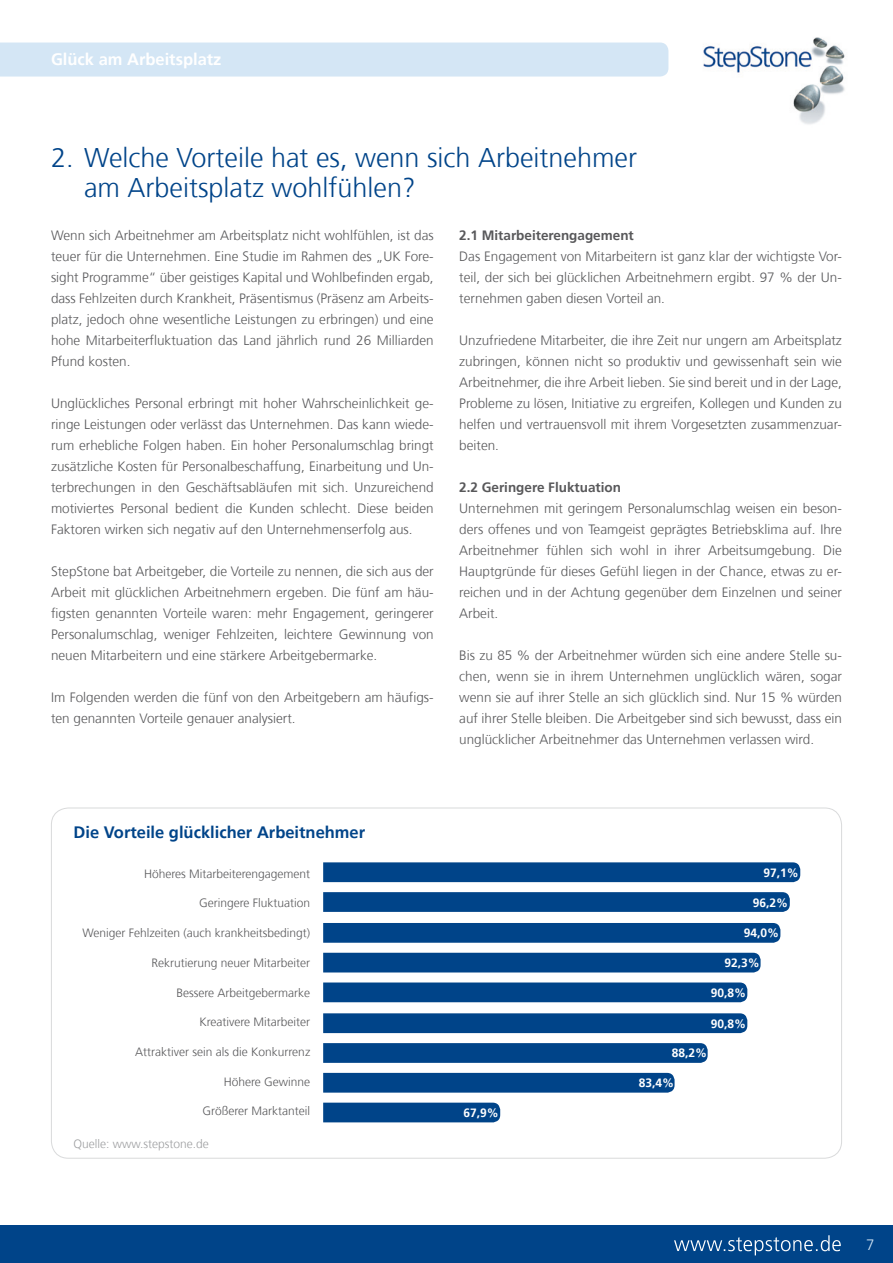
<style>
.page{position:relative;width:893px;height:1263px;background:#fff}
.page>*{position:absolute;margin:0;border:0;box-sizing:border-box;transform-origin:0 0}
.t1{font:300 27px/30px "Frutiger";color:#004489}
.t2{font:700 16.5px "Frutiger";color:#004489}
.t3{font:700 16.5px "Frutiger";color:#fff}
.t4{font:300 15px "Frutiger";color:#d4e6f5}
.t5{font:300 13.5px/21px "Frutiger";color:#58585a;text-align:justify}
.t6{font:700 13.5px "Frutiger";color:#58585a}
.t7{font:300 12px "Frutiger";color:#58585a}
.t8{font:700 12px "Frutiger";color:#fff}
.t9{font:300 12px "Frutiger";color:#9d9ea0}
</style>
<div class="page">
<div style="left:0;top:43px;width:668px;height:34px;background:#d4e6f5"></div>
<div style="left:0;top:1225px;width:893px;height:38px;background:#004489"></div>
<svg style="left:674px;top:1235px;width:167px;height:20px"></svg>
<img style="left:703px;top:37px;width:142px;height:87px">
<div style="left:323px;top:862px;width:477px;height:20px;background:#004489"></div>
<svg style="left:323px;top:892px;width:467px;height:20px"></svg>
<div style="left:323px;top:923px;width:457px;height:20px;background:#004489"></div>
<div style="left:323px;top:953px;width:438px;height:19px;background:#004489"></div>
<div style="left:323px;top:982px;width:424px;height:20px;background:#004489"></div>
<div style="left:323px;top:1013px;width:424px;height:20px;background:#004489"></div>
<svg style="left:323px;top:1043px;width:385px;height:20px"></svg>
<div style="left:323px;top:1073px;width:352px;height:19px;background:#004489"></div>
<div style="left:323px;top:1103px;width:177px;height:19px;background:#004489"></div>
<p class="t3" style="left:51px;top:50px;width:172px">Glück am Arbeitsplatz</p>
<h1 class="t1" style="left:84px;top:143px;width:555px;text-indent:-33px">2. Welche Vorteile hat es, wenn sich Arbeitnehmer am Arbeitsplatz wohlfühlen?</h1>
<p class="t5" style="left:51px;top:225px;width:384px">Wenn sich Arbeitnehmer am Arbeitsplatz nicht wohlfühlen, ist das teuer für die Unternehmen. Eine Studie im Rahmen des „UK Fore&shy;sight Programme“ über geistiges Kapital und Wohlbefinden ergab, dass Fehlzeiten durch Krankheit, Präsentismus (Präsenz am Arbeits&shy;platz, jedoch ohne wesentliche Leistungen zu erbringen) und eine hohe Mitarbeiterfluktuation das Land jährlich rund 26 Milliarden Pfund kosten.</p>
<p class="t5" style="left:51px;top:393px;width:384px">Unglückliches Personal erbringt mit hoher Wahrscheinlichkeit ge&shy;ringe Leistungen oder verlässt das Unternehmen. Das kann wiede&shy;rum erhebliche Folgen haben. Ein hoher Personalumschlag bringt zusätzliche Kosten für Personalbeschaffung, Einarbeitung und Un&shy;terbrechungen in den Geschäftsabläufen mit sich. Unzureichend motiviertes Personal bedient die Kunden schlecht. Diese beiden Faktoren wirken sich negativ auf den Unternehmenserfolg aus.</p>
<p class="t5" style="left:51px;top:561px;width:384px">StepStone bat Arbeitgeber, die Vorteile zu nennen, die sich aus der Arbeit mit glücklichen Arbeitnehmern ergeben. Die fünf am häu&shy;figsten genannten Vorteile waren: mehr Engagement, geringerer Personalumschlag, weniger Fehlzeiten, leichtere Gewinnung von neuen Mitarbeitern und eine stärkere Arbeitgebermarke.</p>
<p class="t5" style="left:51px;top:687px;width:384px">Im Folgenden werden die fünf von den Arbeitgebern am häufigs&shy;ten genannten Vorteile genauer analysiert.</p>
<p class="t6" style="left:459px;top:228px;width:176px">2.1 Mitarbeiterengagement</p>
<p class="t5" style="left:459px;top:246px;width:384px">Das Engagement von Mitarbeitern ist ganz klar der wichtigste Vor&shy;teil, der sich bei glücklichen Arbeitnehmern ergibt. 97 % der Un&shy;ternehmen gaben diesen Vorteil an.</p>
<p class="t5" style="left:459px;top:330px;width:384px">Unzufriedene Mitarbeiter, die ihre Zeit nur ungern am Arbeitsplatz zubringen, können nicht so produktiv und gewissenhaft sein wie Arbeitnehmer, die ihre Arbeit lieben. Sie sind bereit und in der Lage, Probleme zu lösen, Initiative zu ergreifen, Kollegen und Kunden zu helfen und vertrauensvoll mit ihrem Vorgesetzten zusammenzuar&shy;beiten.</p>
<p class="t6" style="left:459px;top:480px;width:163px">2.2 Geringere Fluktuation</p>
<p class="t5" style="left:459px;top:498px;width:384px">Unternehmen mit geringem Personalumschlag weisen ein beson&shy;ders offenes und von Teamgeist geprägtes Betriebsklima auf. Ihre Arbeitnehmer fühlen sich wohl in ihrer Arbeitsumgebung. Die Hauptgründe für dieses Gefühl liegen in der Chance, etwas zu er&shy;reichen und in der Achtung gegenüber dem Einzelnen und seiner Arbeit.</p>
<p class="t5" style="left:459px;top:645px;width:384px">Bis zu 85 % der Arbeitnehmer würden sich eine andere Stelle su&shy;chen, wenn sie in ihrem Unternehmen unglücklich wären, sogar wenn sie auf ihrer Stelle an sich glücklich sind. Nur 15 % würden auf ihrer Stelle bleiben. Die Arbeitgeber sind sich bewusst, dass ein unglücklicher Arbeitnehmer das Unternehmen verlassen wird.</p>
<p class="t2" style="left:74px;top:822px;width:293px">Die Vorteile glücklicher Arbeitnehmer</p>
<p class="t7" style="left:144px;top:867px;width:168px">Höheres Mitarbeiterengagement</p>
<p class="t7" style="left:199px;top:896px;width:113px">Geringere Fluktuation</p>
<p class="t7" style="left:82px;top:926px;width:229px">Weniger Fehlzeiten (auch krankheitsbedingt)</p>
<p class="t7" style="left:152px;top:956px;width:160px">Rekrutierung neuer Mitarbeiter</p>
<p class="t7" style="left:176px;top:985px;width:135px">Bessere Arbeitgebermarke</p>
<p class="t7" style="left:199px;top:1015px;width:112px">Kreativere Mitarbeiter</p>
<p class="t7" style="left:135px;top:1045px;width:177px">Attraktiver sein als die Konkurrenz</p>
<p class="t7" style="left:224px;top:1075px;width:88px">Höhere Gewinne</p>
<p class="t7" style="left:203px;top:1104px;width:109px">Größerer Marktanteil</p>
<p class="t9" style="left:74px;top:1137px;width:137px">Quelle: www.stepstone.de</p>
<p class="t8" style="left:463px;top:1106px;width:37px">67,9%</p>
<p class="t8" style="left:763px;top:865px;width:37px">97,1%</p>
<p class="t8" style="left:753px;top:895px;width:37px">96,2%</p>
<p class="t8" style="left:744px;top:926px;width:37px">94,0%</p>
<p class="t8" style="left:724px;top:956px;width:37px">92,3%</p>
<p class="t8" style="left:711px;top:986px;width:37px">90,8%</p>
<p class="t8" style="left:711px;top:1016px;width:37px">90,8%</p>
<p class="t8" style="left:672px;top:1046px;width:37px">88,2%</p>
<p class="t8" style="left:639px;top:1076px;width:37px">83,4%</p>
<p class="t4" style="left:866px;top:1236px;width:10px">7</p>
</div>
